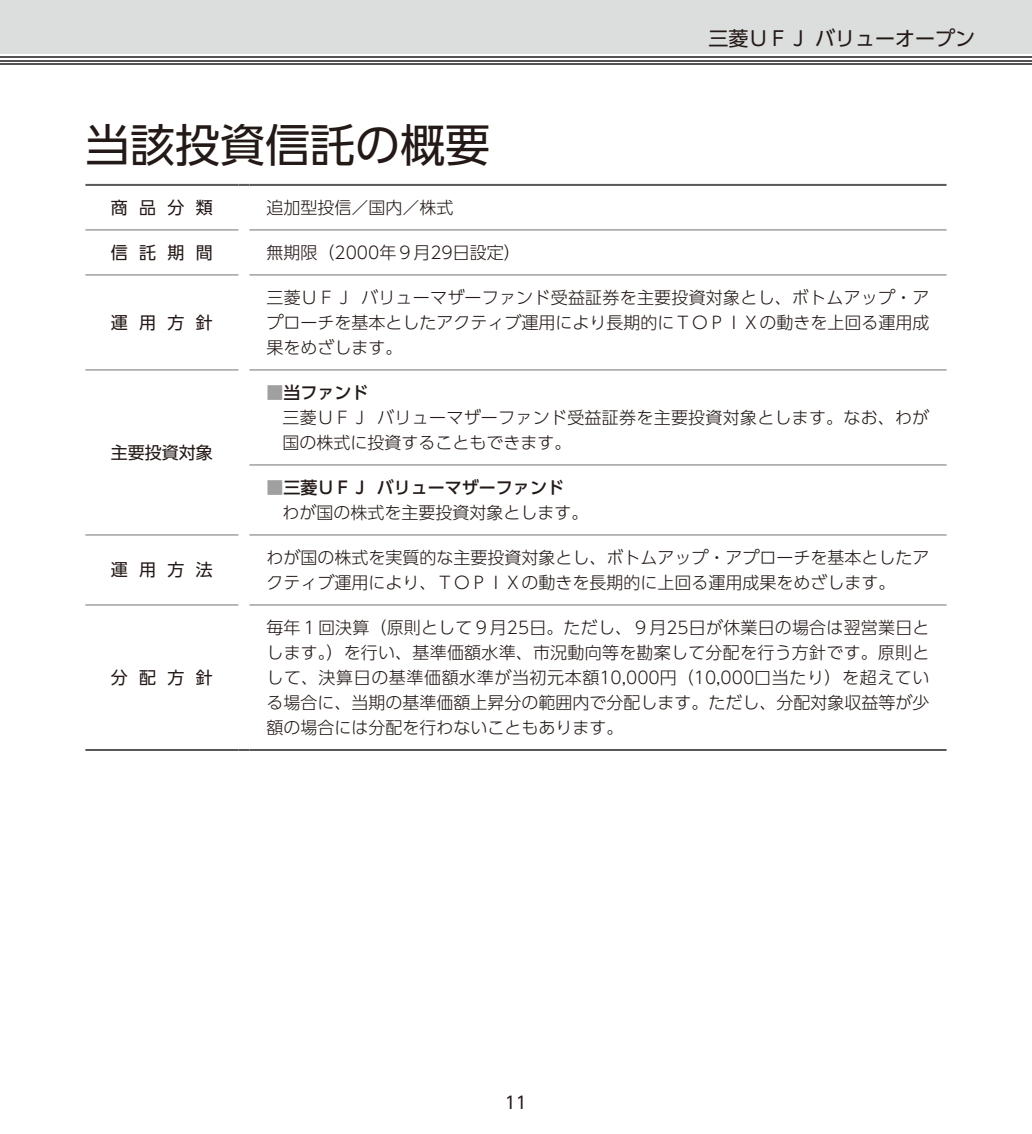
<style>
.page{position:relative;width:1032px;height:1134px;background:#fff}
.page>*{position:absolute;margin:0;border:0;box-sizing:border-box;transform-origin:0 0}
.t1{font:45px "UD Shin Go Pro";color:#231916}
.t2{font:20px "UD Shin Go Pro";color:#231916}
.t3{font:300 17px/25px "UD Shin Go Pro";color:#231916}
.t4{font:17px "UD Shin Go Pro";letter-spacing:.665em;color:#231916}
.s1{font-weight:500;color:#a0a0a1}
.s2{font-weight:500}
</style>
<div class="page">
<div style="left:0;top:0;width:1032px;height:54px;background:#dcdddd"></div>
<hr style="left:0;top:63px;width:1032px;height:2px;background:#545252">
<hr style="left:0;top:60px;width:1032px;height:1px;background:#545252">
<hr style="left:0;top:56px;width:1032px;height:2px;background:#545252">
<hr style="left:85px;top:184px;width:153px;height:2px;background:#595857">
<svg style="left:238px;top:184px;width:11px;height:2px"></svg>
<hr style="left:249px;top:184px;width:697px;height:2px;background:#595857">
<hr style="left:85px;top:749px;width:153px;height:2px;background:#595857">
<svg style="left:238px;top:749px;width:11px;height:2px"></svg>
<hr style="left:249px;top:535px;width:697px;height:1px;background:#727272">
<hr style="left:249px;top:605px;width:697px;height:1px;background:#727272">
<hr style="left:85px;top:535px;width:153px;height:1px;background:#727272">
<hr style="left:85px;top:605px;width:153px;height:1px;background:#727272">
<hr style="left:249px;top:230px;width:697px;height:1px;background:#727272">
<hr style="left:249px;top:275px;width:697px;height:1px;background:#727272">
<hr style="left:249px;top:370px;width:697px;height:1px;background:#727272">
<hr style="left:249px;top:465px;width:697px;height:1px;background:#727272">
<hr style="left:85px;top:230px;width:153px;height:1px;background:#727272">
<hr style="left:85px;top:275px;width:153px;height:1px;background:#727272">
<hr style="left:85px;top:370px;width:153px;height:1px;background:#727272">
<hr style="left:249px;top:749px;width:697px;height:2px;background:#595857">
<h1 class="t1" style="left:85px;top:108px;width:407px">当該投資信託の概要</h1>
<p class="t4" style="left:111px;top:194px;width:104px">商品分類</p>
<p class="t3" style="left:266px;top:195px;width:188px">追加型投信／国内／株式</p>
<p class="t4" style="left:111px;top:239px;width:104px">信託期間</p>
<p class="t3" style="left:266px;top:239px;width:256px">無期限（2000年９月29日設定）</p>
<p class="t2" style="left:708px;top:22px;width:268px">三菱ＵＦＪ バリューオープン</p>
<p class="t4" style="left:111px;top:309px;width:104px">運用方針</p>
<p class="t4" style="left:111px;top:439px;width:104px">主要投資対象</p>
<p class="t4" style="left:111px;top:556px;width:104px">運用方法</p>
<p class="t4" style="left:111px;top:663px;width:104px">分配方針</p>
<p class="t3" style="left:266px;top:284px;width:664px;text-align:justify">三菱ＵＦＪ バリューマザーファンド受益証券を主要投資対象とし、ボトムアップ・アプローチを基本としたアクティブ運用により長期的にＴＯＰＩＸの動きを上回る運用成果をめざします。</p>
<p class="t3" style="left:282px;top:379px;width:648px;text-indent:-16px"><span class="s1">■</span><span class="s2">当ファンド<br></span>三菱ＵＦＪ バリューマザーファンド受益証券を主要投資対象とします。なお、わが国の株式に投資することもできます。</p>
<p class="t3" style="left:282px;top:474px;width:307px;text-indent:-16px"><span class="s1">■</span><span class="s2">三菱ＵＦＪ バリューマザーファンド<br></span>わが国の株式を主要投資対象とします。</p>
<p class="t3" style="left:266px;top:544px;width:664px">わが国の株式を実質的な主要投資対象とし、ボトムアップ・アプローチを基本としたアクティブ運用により、ＴＯＰＩＸの動きを長期的に上回る運用成果をめざします。</p>
<p class="t3" style="left:266px;top:614px;width:664px;text-align:justify">毎年１回決算（原則として９月25日。ただし、９月25日が休業日の場合は翌営業日とします。）を行い、基準価額水準、市況動向等を勘案して分配を行う方針です。原則として、決算日の基準価額水準が当初元本額10,000円（10,000口当たり）を超えている場合に、当期の基準価額上昇分の範囲内で分配します。ただし、分配対象収益等が少額の場合には分配を行わないこともあります。</p>
<p class="t4" style="left:505px;top:1089px;width:24px">11</p>
</div>
